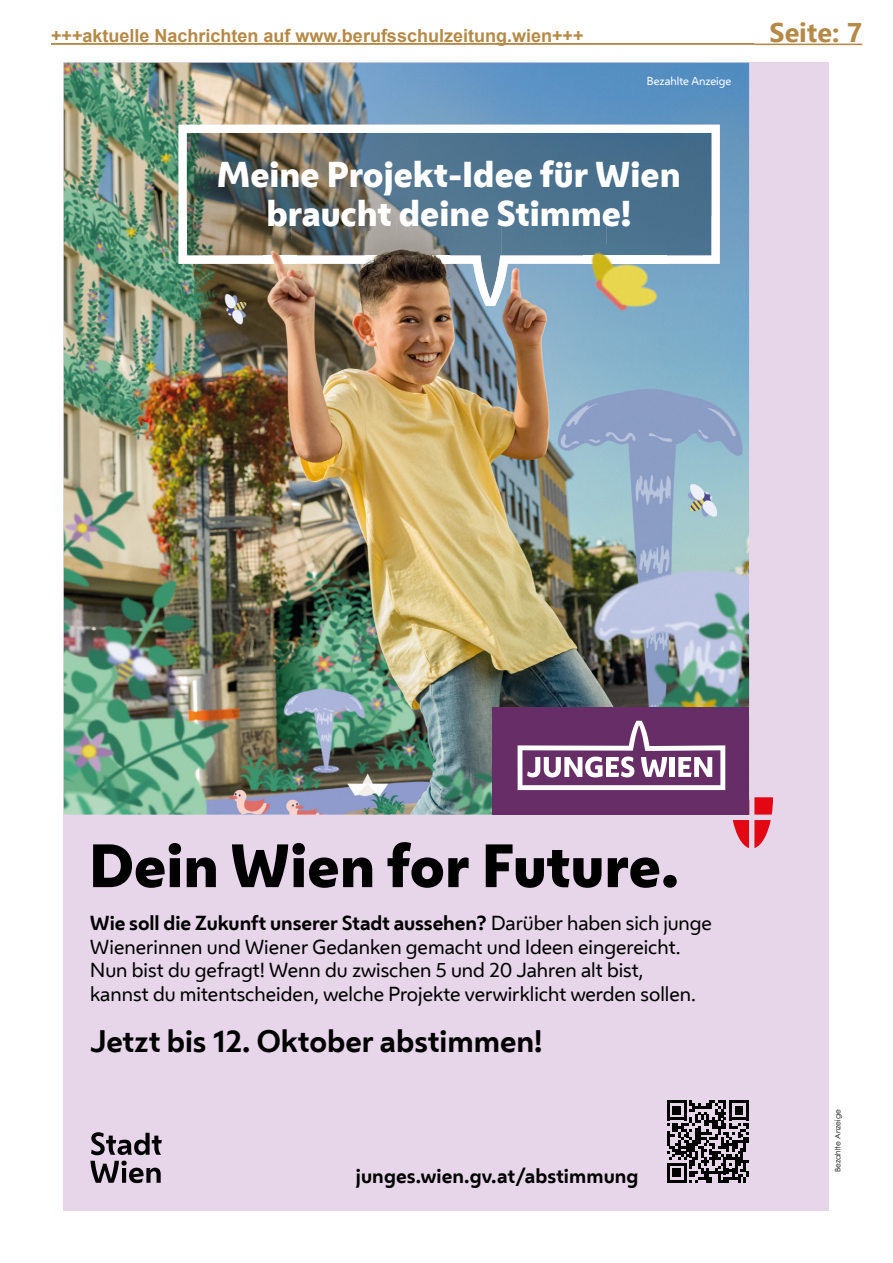
<style>
.page{position:relative;width:893px;height:1263px;background:#fff}
.page>*{position:absolute;margin:0;border:0;box-sizing:border-box;transform-origin:0 0}
.t1{font:800 57px "Wiener Melange";color:#000}
.t2{font:800 33.6px/39px "Wiener Melange";color:#fff;text-align:center}
.t3{font:700 29.1px "Wiener Melange";color:#000}
.t4{font:700 27px "Gadugi";color:#b58946}
.t5{font:18.9px/23.5px "Wiener Melange";color:#000}
.t6{font:700 18.9px "Wiener Melange";letter-spacing:.005em;color:#000}
.t7{font:700 18px "Arial";color:#b58946}
.t8{font:10.8px "Wiener Melange";color:#fff}
.t9{font:7.5px "Century Gothic";color:#000}
.s1{font-weight:700}
</style>
<div class="page">
<hr style="left:51px;top:43px;width:704px;height:2px;background:#b58946">
<hr style="left:755px;top:44px;width:107px;height:1px;background:#b58946">
<div style="left:64px;top:63px;width:765px;height:1148px;background:#e7d5ea"></div>
<img style="left:64px;top:63px;width:685px;height:752px">
<svg style="left:667px;top:1100px;width:82px;height:83px"></svg>
<svg style="left:90px;top:1132px;width:72px;height:51px"></svg>
<svg style="left:732px;top:797px;width:41px;height:51px"></svg>
<div style="left:493px;top:707px;width:256px;height:108px;background:#672d66"></div>
<svg style="left:518px;top:721px;width:207px;height:69px"></svg>
<img style="left:179px;top:125px;width:541px;height:181px">
<img style="left:583px;top:245px;width:83px;height:74px">
<img style="left:263px;top:239px;width:34px;height:30px">
<img style="left:365px;top:231px;width:84px;height:38px">
<p class="t7" style="left:51px;top:23px;width:534px">+++aktuelle Nachrichten auf www.berufsschulzeitung.wien+++</p>
<h3 class="t4" style="left:769px;top:16px;width:94px">Seite: 7</h3>
<p class="t8" style="left:647px;top:73px;width:86px">Bezahlte Anzeige</p>
<p class="t2" style="left:217px;top:155px;width:465px">Meine Projekt-Idee für Wien braucht deine Stimme!</p>
<p class="t1" style="left:89px;top:826px;width:591px">Dein Wien for Future.</p>
<p class="t5" style="left:90px;top:910px;width:623px"><span class="s1">Wie soll die Zukunft unserer Stadt aussehen?</span> Darüber haben sich junge Wienerinnen und Wiener Gedanken gemacht und Ideen eingereicht.<br>Nun bist du gefragt! Wenn du zwischen 5 und 20 Jahren alt bist,<br>kannst du mitentscheiden, welche Projekte verwirklicht werden sollen.</p>
<p class="t3" style="left:90px;top:1016px;width:454px">Jetzt bis 12. Oktober abstimmen!</p>
<p class="t6" style="left:356px;top:1160px;width:284px">junges.wien.gv.at/abstimmung</p>
<p class="t9" style="left:833px;top:1172px;width:64px;rotate:-90deg">Bezahlte Anzeige</p>
</div>
